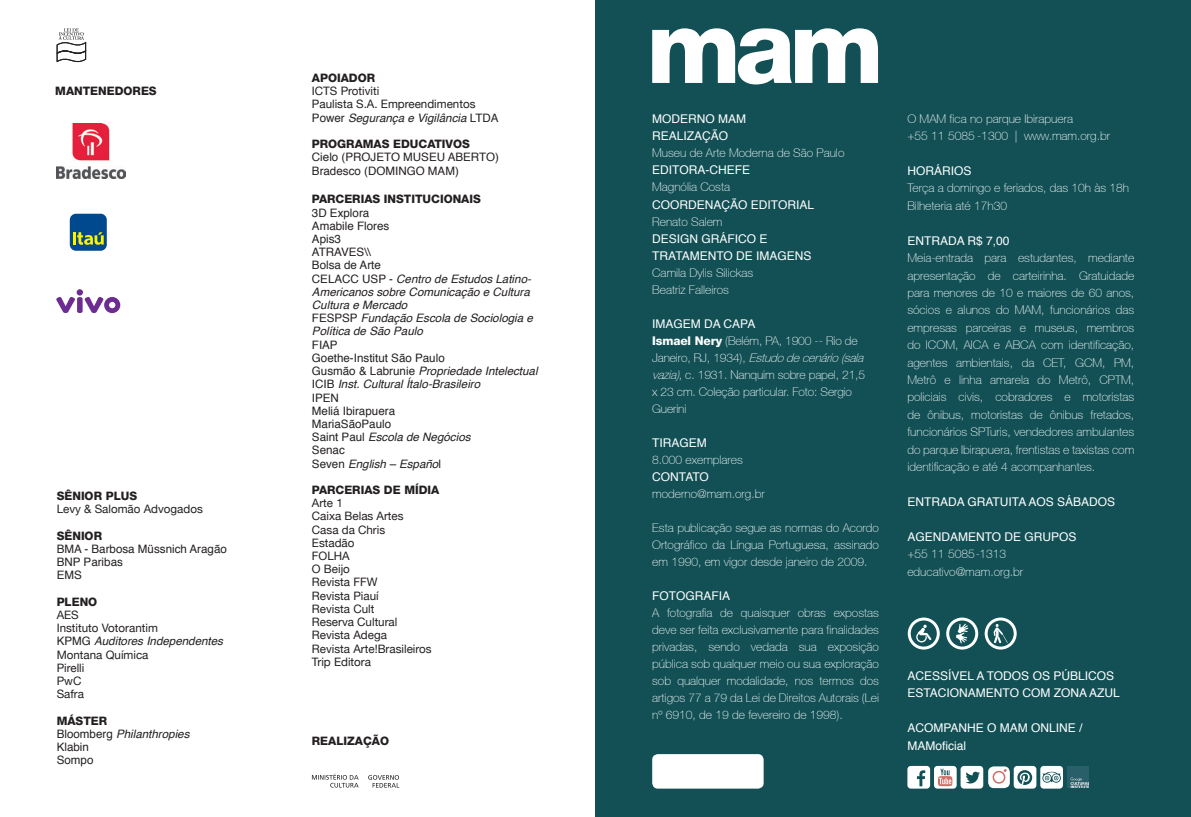
<style>
.page{position:relative;width:1191px;height:817px;background:#fff}
.page>*{position:absolute;margin:0;border:0;box-sizing:border-box;transform-origin:0 0}
.t1{font:100 12px/17.4px "Helvetica 35";color:#fff}
.t2{font:12px/17.4px "Helvetica";color:#fff}
.t3{font:11.6px/13.2px "Helvetica";color:#231f20}
.t4{font:11.6px/13.2px "Helvetica Neue";color:#231f20}
.t5{font:italic 11.6px/13.2px "Helvetica";color:#231f20}
.t6{font:800 11.6px "Helvetica 85";color:#231f20}
.s1{font-style:normal}
.s2{font-style:italic}
.s3{font-family:"Helvetica 85";font-weight:800}
</style>
<div class="page">
<div style="left:595px;top:0;width:596px;height:816px;background:#125055"></div>
<div style="left:988px;top:766px;width:21px;height:22px;background:#fff;border-radius:6px"></div>
<div style="left:652px;top:754px;width:111px;height:34px;background:#fff;border-radius:6px"></div>
<svg style="left:907px;top:617px;width:32px;height:32px"></svg>
<svg style="left:984px;top:617px;width:32px;height:32px"></svg>
<svg style="left:946px;top:617px;width:32px;height:32px"></svg>
<svg style="left:907px;top:765px;width:76px;height:23px"></svg>
<svg style="left:1013px;top:765px;width:50px;height:23px"></svg>
<svg style="left:56px;top:289px;width:64px;height:24px"></svg>
<div style="left:77px;top:297px;width:6px;height:16px;background:#6c2c91;border-radius:2px"></div>
<div style="left:70px;top:214px;width:37px;height:37px;background:#01498e;border-radius:6px"></div>
<svg style="left:73px;top:232px;width:31px;height:13px"></svg>
<svg style="left:56px;top:28px;width:30px;height:35px"></svg>
<img style="left:57px;top:123px;width:69px;height:55px">
<div style="left:992px;top:770px;width:13px;height:13px;border:2px solid #ce6e65;border-radius:50%"></div>
<img style="left:1067px;top:766px;width:21px;height:21px">
<svg style="left:652px;top:28px;width:226px;height:56px"></svg>
<svg style="left:312px;top:773px;width:46px;height:14px"></svg>
<svg style="left:368px;top:775px;width:31px;height:12px"></svg>
<p class="t6" style="left:55px;top:84px;width:103px">MANTENEDORES</p>
<p class="t6" style="left:57px;top:489px;width:82px">SÊNIOR PLUS</p>
<p class="t4" style="left:57px;top:503px;width:148px">Levy &amp; Salomão Advogados</p>
<p class="t6" style="left:57px;top:528px;width:47px">SÊNIOR</p>
<p class="t3" style="left:57px;top:542px;width:172px">BMA - Barbosa Müssnich Aragão<br>BNP Paribas<br>EMS</p>
<p class="t6" style="left:57px;top:594px;width:42px">PLENO</p>
<p class="t4" style="left:57px;top:609px;width:103px">AES<br>Instituto Votorantim</p>
<p class="t5" style="left:57px;top:635px;width:168px"><span class="s1">KPMG</span> Auditores Independentes</p>
<p class="t4" style="left:57px;top:648px;width:93px">Montana Química<br>Pirelli<br>PwC<br>Safra</p>
<p class="t6" style="left:57px;top:713px;width:52px">MÁSTER</p>
<p class="t3" style="left:57px;top:727px;width:134px">Bloomberg <span class="s2">Philanthropies<br></span>Klabin<br>Sompo</p>
<p class="t6" style="left:312px;top:71px;width:65px">APOIADOR</p>
<p class="t4" style="left:312px;top:85px;width:165px">ICTS Protiviti<br>Paulista S.A. Empreendimentos</p>
<p class="t5" style="left:312px;top:111px;width:188px"><span class="s1">Power</span> Segurança e Vigilância <span class="s1">LTDA</span></p>
<p class="t6" style="left:312px;top:137px;width:159px">PROGRAMAS EDUCATIVOS</p>
<p class="t3" style="left:312px;top:151px;width:188px">Cielo (PROJETO MUSEU ABERTO)<br>Bradesco (DOMINGO MAM)</p>
<p class="t6" style="left:312px;top:192px;width:170px">PARCERIAS INSTITUCIONAIS</p>
<p class="t5" style="left:312px;top:206px;width:222px"><span class="s1">3D Explora<br>Amabile Flores<br>Apis3<br>ATRAVES\\<br>Bolsa de Arte<br>CELACC USP -</span> Centro de Estudos Latino-<br>Americanos sobre Comunicação e Cultura<br>Cultura e Mercado<br><span class="s1">FESPSP</span> Fundação Escola de Sociologia e<br>Política de São Paulo</p>
<p class="t3" style="left:312px;top:338px;width:227px">FIAP<br>Goethe-Institut São Paulo<br>Gusmão &amp; Labrunie <span class="s2">Propriedade Intelectual<br></span>ICIB <span class="s2">Inst. Cultural Ítalo-Brasileiro<br></span>IPEN<br>Meliá Ibirapuera<br>MariaSãoPaulo<br>Saint Paul <span class="s2">Escola de Negócios<br></span>Senac<br>Seven <span class="s2">English – Españo</span>l</p>
<p class="t6" style="left:312px;top:483px;width:129px">PARCERIAS DE MÍDIA</p>
<p class="t4" style="left:312px;top:497px;width:121px">Arte 1<br>Caixa Belas Artes<br>Casa da Chris<br>Estadão<br>FOLHA<br>O Beijo<br>Revista FFW<br>Revista Piauí<br>Revista Cult<br>Reserva Cultural<br>Revista Adega<br>Revista Arte!Brasileiros<br>Trip Editora</p>
<p class="t6" style="left:312px;top:733px;width:79px">REALIZAÇÃO</p>
<p class="t2" style="left:652px;top:111px;width:95px">MODERNO MAM<br>REALIZAÇÃO</p>
<p class="t1" style="left:652px;top:144px;width:194px">Museu de Arte Moderna de São Paulo</p>
<p class="t2" style="left:652px;top:162px;width:99px">EDITORA-CHEFE</p>
<p class="t1" style="left:652px;top:178px;width:79px">Magnólia Costa</p>
<p class="t2" style="left:652px;top:196px;width:163px">COORDENAÇÃO EDITORIAL</p>
<p class="t1" style="left:652px;top:212px;width:72px">Renato Salem</p>
<p class="t2" style="left:652px;top:230px;width:161px">DESIGN GRÁFICO E<br>TRATAMENTO DE IMAGENS</p>
<p class="t1" style="left:652px;top:264px;width:103px">Camila Dylis Silickas<br>Beatriz Falleiros</p>
<p class="t2" style="left:652px;top:315px;width:105px">IMAGEM DA CAPA</p>
<p class="t1" style="left:652px;top:332px;width:216px"><span class="s3">Ismael Nery</span> (Belém, PA, 1900 -- Rio de<br>J a n e i r o , R J , 1 9 3 4 ) , <span class="s2">Estudodecenário(sala vazia)</span>, c. 1931. Nanquim sobre papel, 21,5 x 23 cm. Coleção particular. Foto: Sergio Guerini</p>
<p class="t2" style="left:652px;top:434px;width:56px">TIRAGEM</p>
<p class="t1" style="left:652px;top:450px;width:92px">8.000 exemplares</p>
<p class="t2" style="left:652px;top:468px;width:58px">CONTATO</p>
<p class="t1" style="left:652px;top:484px;width:114px">moderno@mam.org.br</p>
<p class="t1" style="left:652px;top:519px;width:228px;text-align:justify">Esta publicação segue as normas do Acordo Ortográfico da Língua Portuguesa, assinado em 1990, em vigor desde janeiro de 2009.</p>
<p class="t2" style="left:652px;top:587px;width:79px">FOTOGRAFIA</p>
<p class="t1" style="left:652px;top:604px;width:228px;text-align:justify">A fotografia de quaisquer obras expostas deve ser feita exclusivamente para finalidades privadas, sendo vedada sua exposição pública sob qualquer meio ou sua exploração sob qualquer modalidade, nos termos dos artigos 77 a 79 da Lei de Direitos Autorais (Lei nº 6910, de 19 de fevereiro de 1998).</p>
<p class="t1" style="left:907px;top:110px;width:204px">O MAM fica no parque Ibirapuera<br>+55 11 5085 -1300 | www.mam.org.br</p>
<p class="t2" style="left:907px;top:162px;width:66px">HORÁRIOS</p>
<p class="t1" style="left:907px;top:179px;width:223px">Terça a domingo e feriados, das 10h às 18h<br>Bilheteria até 17h30</p>
<p class="t2" style="left:907px;top:232px;width:104px">ENTRADA R$ 7,00</p>
<p class="t1" style="left:907px;top:249px;width:228px;text-align:justify">Meia-entrada para estudantes, mediante apresentação de carteirinha. Gratuidade para menores de 10 e maiores de 60 anos, sócios e alunos do MAM, funcionários das empresas parceiras e museus, membros do ICOM, AICA e ABCA com identificação, agentes ambientais, da CET, GCM, PM, Metrô e linha amarela do Metrô, CPTM, policiais civis, cobradores e motoristas de ônibus, motoristas de ônibus fretados, funcionários SPTuris, vendedores ambulantes do parque Ibirapuera, frentistas e taxistas com identificação e até 4 acompanhantes.</p>
<p class="t2" style="left:907px;top:493px;width:209px">ENTRADA GRATUITA AOS SÁBADOS</p>
<p class="t2" style="left:907px;top:528px;width:171px">AGENDAMENTO DE GRUPOS</p>
<p class="t1" style="left:907px;top:545px;width:117px">+55 11 5085-1313 educativo@mam.org.br</p>
<p class="t2" style="left:907px;top:667px;width:214px">ACESSÍVEL A TODOS OS PÚBLICOS<br>ESTACIONAMENTO COM ZONA AZUL</p>
<p class="t2" style="left:907px;top:719px;width:177px">ACOMPANHE O MAM ONLINE /<br>MAMoficial</p>
</div>
